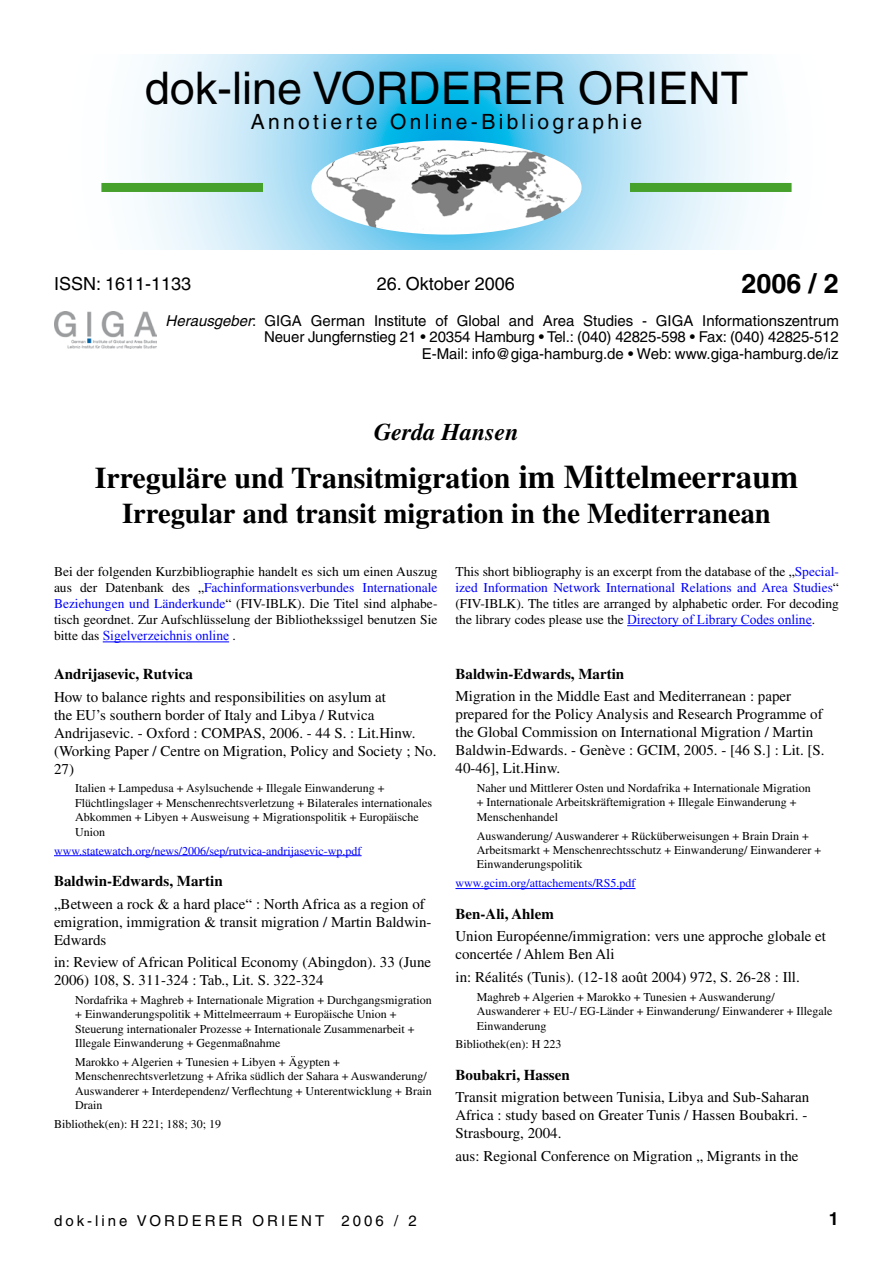
<style>
.page{position:relative;width:893px;height:1263px;background:#fff}
.page>*{position:absolute;margin:0;border:0;box-sizing:border-box;transform-origin:0 0}
.t1{font:45px "Helvetica";color:#000}
.t2{font:700 30px "Times";color:#000}
.t3{font:700 28.5px "Times";color:#000}
.t4{font:700 27px "Helvetica";color:#000}
.t5{font:italic 700 24px "Times";color:#000}
.t6{font:21px "Helvetica";letter-spacing:.16em;color:#000}
.t7{font:18px "Helvetica";color:#000}
.t8{font:15px/18px "Times";color:#000}
.t9{font:15px/16.5px "Helvetica";color:#000;text-align:right}
.t10{font:700 15px "Times";color:#000}
.t11{font:15px "Helvetica";letter-spacing:.2em;color:#000}
.t12{font:13.5px/16.2px "Times";color:#000;text-align:justify}
.t13{font:13.5px "Times New Roman";color:#00f}
.t14{font:12px/14.4px "Times";color:#000}
.t15{font:12px "Times";color:#00f}
.s1{font-style:italic}
.s2{font-size:33px}
.s3{color:#00f}
.s4{font-family:"Times";color:#000}
</style>
<div class="page">
<hr style="left:103px;top:641px;width:126px;height:1px;background:#00f">
<hr style="left:627px;top:625px;width:185px;height:1px;background:#00f">
<svg style="left:105px;top:54px;width:684px;height:196px"></svg>
<img style="left:311px;top:140px;width:270px;height:95px;border-radius:50%">
<div style="left:101px;top:183px;width:162px;height:9px;background:#45a12b"></div>
<div style="left:630px;top:183px;width:162px;height:9px;background:#45a12b"></div>
<img style="left:54px;top:312px;width:103px;height:36px">
<hr style="left:54px;top:855px;width:308px;height:1px;background:#00f">
<hr style="left:455px;top:888px;width:180px;height:1px;background:#00f">
<h1 class="t1" style="left:145px;top:62px;width:605px">dok-line VORDERER ORIENT</h1>
<h3 class="t6" style="left:251px;top:109px;width:393px">Annotierte Online-Bibliographie</h3>
<h3 class="t7" style="left:54px;top:273px;width:139px">ISSN: 1611-1133</h3>
<h3 class="t7" style="left:377px;top:273px;width:140px">26. Oktober 2006</h3>
<h3 class="t4" style="left:741px;top:267px;width:99px">2006 / 2</h3>
<p class="t9" style="left:166px;top:312px;width:675px"><span class="s1">Herausgeber</span>: GIGA German Institute of Global and Area Studies - GIGA Informationszentrum<br>Neuer Jungfernstieg 21 • 20354 Hamburg • Tel.: (040) 42825-598 • Fax: (040) 42825-512<br>E-Mail: info@giga-hamburg.de • Web: www.giga-hamburg.de/iz</p>
<h3 class="t5" style="left:374px;top:418px;width:146px">Gerda Hansen</h3>
<h2 class="t2" style="left:95px;top:460px;width:705px">Irreguläre und Transitmigration <span class="s2">im Mittelmeerraum</span></h2>
<h3 class="t3" style="left:122px;top:496px;width:650px">Irregular and transit migration in the Mediterranean</h3>
<p class="t12" style="left:54px;top:563px;width:385px">Bei der folgenden Kurzbibliographie handelt es sich um einen Auszug aus der Datenbank des „<span class="s3">Fachinformationsverbundes Internationale Beziehungen und Länderkunde</span>“ (FIV-IBLK). Die Titel sind alphabe&shy;tisch geordnet. Zur Aufschlüsselung der Bibliothekssigel benutzen Sie</p>
<p class="t13" style="left:54px;top:627px;width:183px"><span class="s4">bitte das</span> Sigelverzeichnis online <span class="s4">.</span></p>
<p class="t10" style="left:54px;top:665px;width:140px">Andrijasevic, Rutvica</p>
<p class="t8" style="left:54px;top:687px;width:384px">How to balance rights and responsibilities on asylum at<br>the EU’s southern border of Italy and Libya / Rutvica Andrijasevic. - Oxford : COMPAS, 2006. - 44 S. : Lit.Hinw. (Working Paper / Centre on Migration, Policy and Society ; No.<br>27)</p>
<p class="t14" style="left:75px;top:781px;width:358px">Italien + Lampedusa + Asylsuchende + Illegale Einwanderung + Flüchtlingslager + Menschenrechtsverletzung + Bilaterales internationales Abkommen + Libyen + Ausweisung + Migrationspolitik + Europäische Union</p>
<p class="t15" style="left:54px;top:844px;width:309px">www.statewatch.org/news/2006/sep/rutvica-andrijasevic-wp.pdf</p>
<p class="t10" style="left:54px;top:872px;width:170px">Baldwin-Edwards, Martin</p>
<p class="t8" style="left:54px;top:894px;width:379px">„Between a rock &amp; a hard place“ : North Africa as a region of emigration, immigration &amp; transit migration / Martin Baldwin-<br>Edwards</p>
<p class="t8" style="left:54px;top:953px;width:379px">in: Review of African Political Economy (Abingdon). 33 (June<br>2006) 108, S. 311‑324 : Tab., Lit. S. 322-324</p>
<p class="t14" style="left:75px;top:993px;width:358px">Nordafrika + Maghreb + Internationale Migration + Durchgangsmigration + Einwanderungspolitik + Mittelmeerraum + Europäische Union + Steuerung internationaler Prozesse + Internationale Zusammenarbeit + Illegale Einwanderung + Gegenmaßnahme</p>
<p class="t14" style="left:75px;top:1055px;width:358px">Marokko + Algerien + Tunesien + Libyen + Ägypten + Menschenrechtsverletzung + Afrika südlich der Sahara + Auswanderung/ Auswanderer + Interdependenz/ Verflechtung + Unterentwicklung + Brain Drain</p>
<p class="t14" style="left:54px;top:1117px;width:169px">Bibliothek(en): H 221; 188; 30; 19</p>
<p class="t12" style="left:455px;top:563px;width:385px">This short bibliography is an excerpt from the database of the „<span class="s3">Special&shy;ized Information Network International Relations and Area Studies</span>“ (FIV-IBLK). The titles are arranged by alphabetic order. For decoding</p>
<p class="t13" style="left:455px;top:611px;width:361px"><span class="s4">the library codes please use the</span> Directory of Library Codes online<span class="s4">.</span></p>
<p class="t10" style="left:455px;top:664px;width:170px">Baldwin-Edwards, Martin</p>
<p class="t8" style="left:455px;top:687px;width:371px">Migration in the Middle East and Mediterranean : paper prepared for the Policy Analysis and Research Programme of the Global Commission on International Migration / Martin Baldwin-Edwards. - Genève : GCIM, 2005. - [46 S.] : Lit. [S.<br>40-46], Lit.Hinw.</p>
<p class="t14" style="left:477px;top:781px;width:336px">Naher und Mittlerer Osten und Nordafrika + Internationale Migration + Internationale Arbeitskräftemigration + Illegale Einwanderung +<br>Menschenhandel</p>
<p class="t14" style="left:477px;top:828px;width:346px">Auswanderung/ Auswanderer + Rücküberweisungen + Brain Drain +<br>Arbeitsmarkt + Menschenrechtsschutz + Einwanderung/ Einwanderer +<br>Einwanderungspolitik</p>
<p class="t15" style="left:455px;top:876px;width:181px">www.gcim.org/attachements/RS5.pdf</p>
<p class="t10" style="left:455px;top:905px;width:100px">Ben-Ali, Ahlem</p>
<p class="t8" style="left:455px;top:927px;width:372px">Union Européenne/immigration: vers une approche globale et concertée / Ahlem Ben Ali</p>
<p class="t8" style="left:455px;top:968px;width:346px">in: Réalités (Tunis). (12-18 août 2004) 972, S. 26‑28 : Ill.</p>
<p class="t14" style="left:477px;top:989px;width:357px">Maghreb + Algerien + Marokko + Tunesien + Auswanderung/<br>Auswanderer + EU-/ EG-Länder + Einwanderung/ Einwanderer + Illegale<br>Einwanderung</p>
<p class="t14" style="left:455px;top:1037px;width:107px">Bibliothek(en): H 223</p>
<p class="t10" style="left:455px;top:1066px;width:116px">Boubakri, Hassen</p>
<p class="t8" style="left:455px;top:1088px;width:355px">Transit migration between Tunisia, Libya and Sub-Saharan<br>Africa : study based on Greater Tunis / Hassen Boubakri. -<br>Strasbourg, 2004.</p>
<p class="t8" style="left:455px;top:1147px;width:345px">aus: Regional Conference on Migration „ Migrants in the</p>
<p class="t11" style="left:54px;top:1212px;width:364px">dok-line VORDERER ORIENT 2006 / 2</p>
</div>
